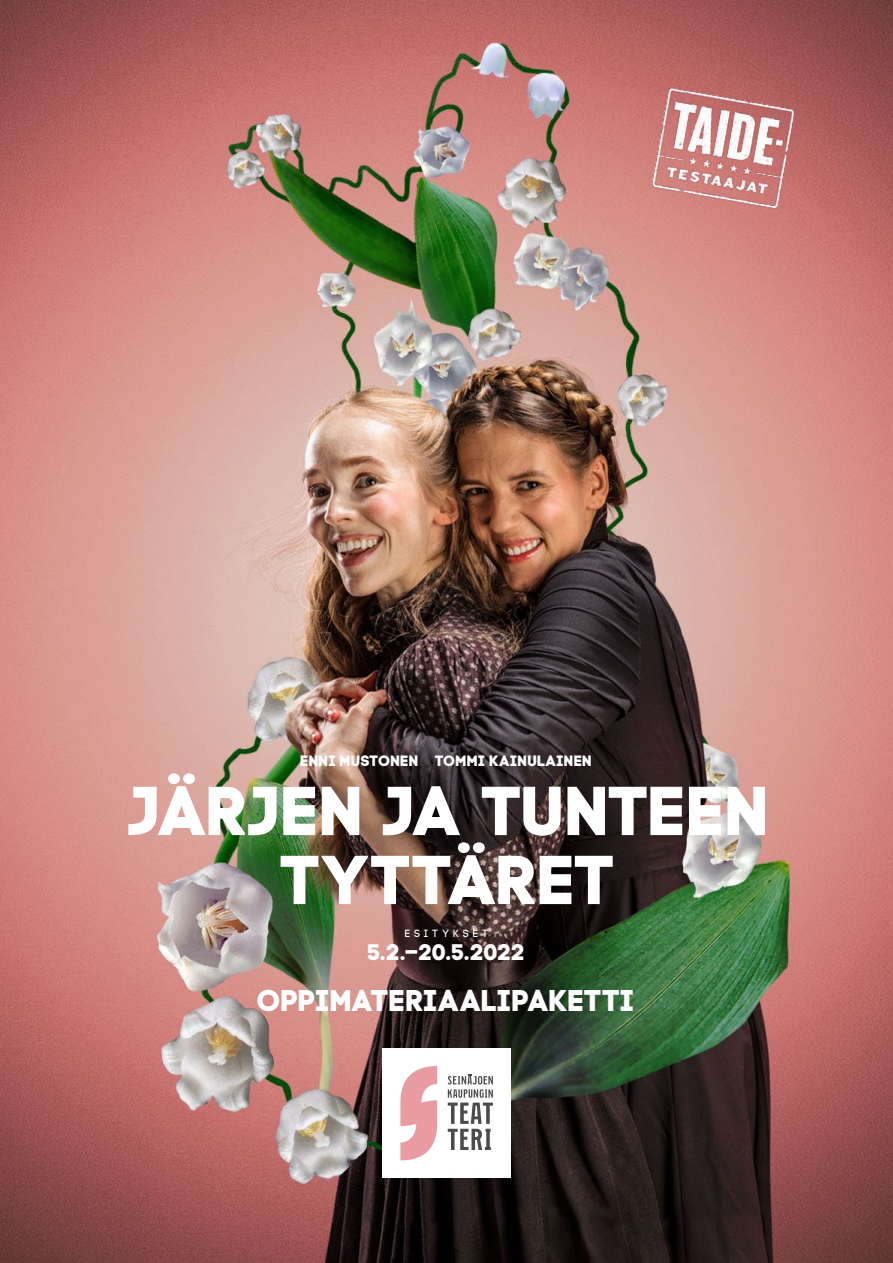
<style>
.page{position:relative;width:893px;height:1263px;background:#fff}
.page>*{position:absolute;margin:0;border:0;box-sizing:border-box;transform-origin:0 0}
.t1{font:69px/69px "Code Pro Bold";letter-spacing:-.01em;color:#fff;text-align:center}
.t2{font:30px "Code Pro Bold";color:#fff}
.t3{font:22.5px "Code Pro Bold";letter-spacing:.01em;color:#fff}
.t4{font:15px "Code Pro Bold";letter-spacing:.035em;color:#fff}
.t5{font:10.5px "Code Pro";letter-spacing:.36em;color:#fff}
</style>
<div class="page">
<img style="left:0;top:0;width:893px;height:1263px">
<div style="left:383px;top:1048px;width:128px;height:130px;background:#fff"></div>
<svg style="left:400px;top:1066px;width:37px;height:94px"></svg>
<svg style="left:448px;top:1074px;width:45px;height:76px"></svg>
<img style="left:651px;top:87px;width:145px;height:123px">
<p class="t4" style="left:301px;top:752px;width:293px">ENNI MUSTONEN TOMMI KAINULAINEN</p>
<h1 class="t1" style="left:129px;top:776px;width:643px">JÄRJEN JA TUNTEEN<br>TYTTÄRET</h1>
<p class="t5" style="left:405px;top:928px;width:85px">ESITYKSET</p>
<h3 class="t3" style="left:368px;top:938px;width:158px">5.2.–20.5.2022</h3>
<h2 class="t2" style="left:258px;top:982px;width:379px">OPPIMATERIAALIPAKETTI</h2>
</div>
